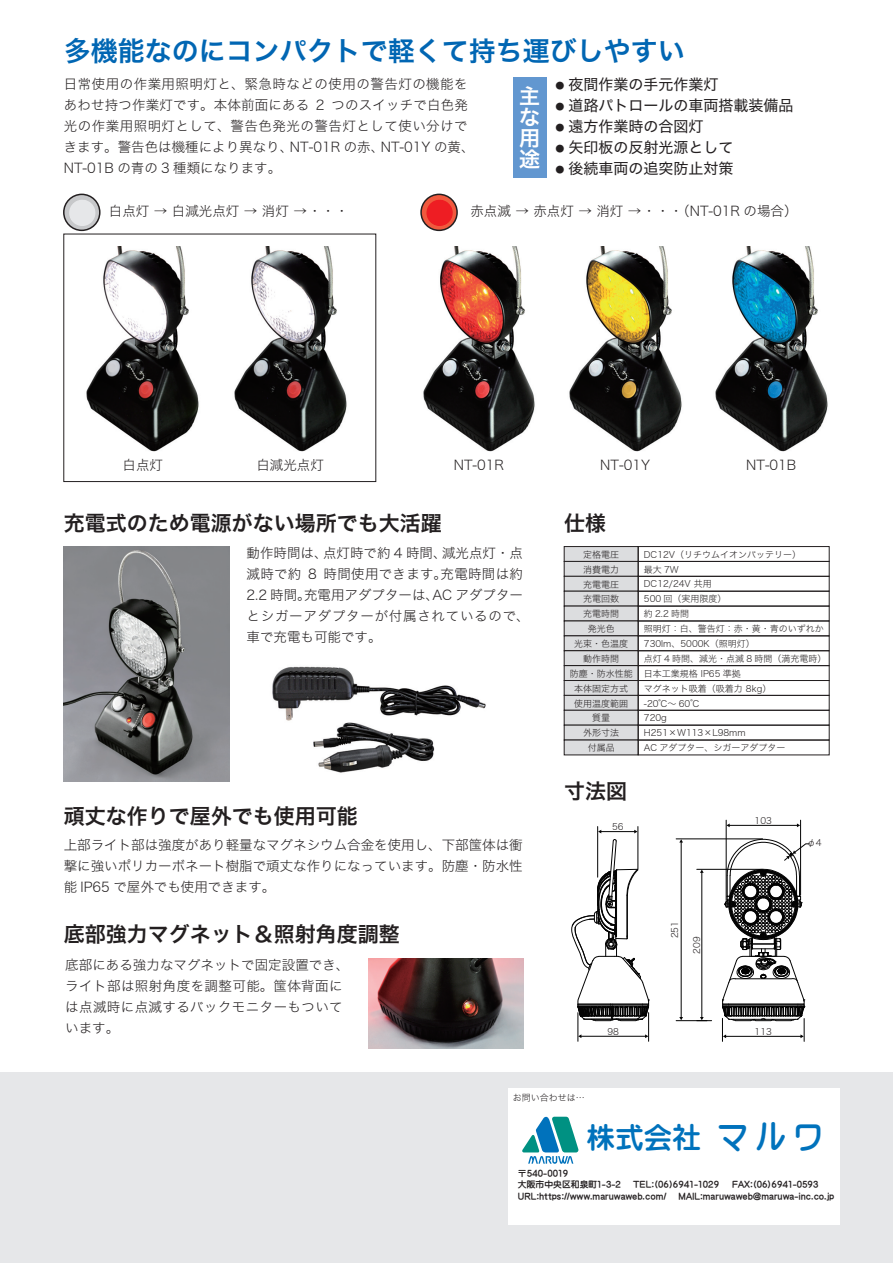
<style>
.page{position:relative;width:893px;height:1263px;background:#fff}
.page>*{position:absolute;margin:0;border:0;box-sizing:border-box;transform-origin:0 0}
.t1{font:28.5px "Yenti EGP Extra SJIS";color:#0072bc}
.t2{font:27px "Hira Kaku Pro W6";color:#0166b3}
.t3{font:21px "Hira Kaku Pro W6";color:#231f20}
.t4{font:21px/21px "Hira Kaku Pro W6";color:#fff;text-align:justify}
.t5{font:15px/21px "Hira Kaku Std N W4";color:#231f20}
.t6{font:13.5px/21px "Hira Kaku Std W2";letter-spacing:.01em;color:#231f20}
.t7{font:13.5px "Hira Kaku Std N W2";color:#231f20}
.t8{font:13.5px/21px "Hira Kaku Std W2";letter-spacing:.03em;color:#231f20}
.t9{font:9px/14.9px "Hira Kaku Std N W2";color:#231f20;text-align:center}
.t10{font:9px "Hira Kaku Std N W4";color:#231f20}
.t11{font:8.85px "Yenti EGP Extra SJIS";color:#231f20}
.s1{font-size:31.2px}
</style>
<div class="page">
<div style="left:0;top:1073px;width:893px;height:190px;background:#e6e7e9"></div>
<div style="left:508px;top:1088px;width:332px;height:136px;background:#fff"></div>
<img style="left:272px;top:666px;width:214px;height:107px">
<hr style="left:597px;top:826px;width:1px;height:51px;background:#030303">
<hr style="left:638px;top:826px;width:1px;height:43px;background:#030303">
<hr style="left:601px;top:831px;width:34px;height:1px;background:#030303">
<svg style="left:571px;top:839px;width:78px;height:202px"></svg>
<hr style="left:726px;top:820px;width:1px;height:80px;background:#030303">
<hr style="left:800px;top:820px;width:1px;height:75px;background:#030303">
<hr style="left:729px;top:825px;width:68px;height:1px;background:#030303">
<svg style="left:726px;top:823px;width:4px;height:4px"></svg>
<hr style="left:676px;top:1020px;width:36px;height:1px;background:#030303">
<hr style="left:676px;top:839px;width:86px;height:1px;background:#030303">
<hr style="left:681px;top:842px;width:1px;height:175px;background:#030303">
<hr style="left:697px;top:869px;width:65px;height:1px;background:#030303">
<hr style="left:702px;top:872px;width:1px;height:145px;background:#030303">
<svg style="left:700px;top:869px;width:4px;height:4px"></svg>
<svg style="left:722px;top:838px;width:88px;height:235px"></svg>
<div style="left:564px;top:546px;width:74px;height:15px;background:#dcdddf"></div>
<div style="left:564px;top:546px;width:74px;height:16px;border:1px solid #231f20"></div>
<div style="left:638px;top:546px;width:191px;height:16px;border:1px solid #231f20"></div>
<div style="left:564px;top:561px;width:74px;height:15px;background:#dcdddf"></div>
<div style="left:564px;top:561px;width:74px;height:15px;border:1px solid #231f20"></div>
<div style="left:638px;top:561px;width:191px;height:15px;border:1px solid #231f20"></div>
<div style="left:564px;top:576px;width:74px;height:15px;background:#dcdddf"></div>
<div style="left:564px;top:576px;width:74px;height:15px;border:1px solid #231f20"></div>
<div style="left:638px;top:576px;width:191px;height:15px;border:1px solid #231f20"></div>
<div style="left:564px;top:591px;width:74px;height:15px;background:#dcdddf"></div>
<div style="left:564px;top:591px;width:74px;height:15px;border:1px solid #231f20"></div>
<div style="left:638px;top:591px;width:191px;height:15px;border:1px solid #231f20"></div>
<div style="left:564px;top:606px;width:74px;height:15px;background:#dcdddf"></div>
<div style="left:564px;top:606px;width:74px;height:15px;border:1px solid #231f20"></div>
<div style="left:638px;top:606px;width:191px;height:15px;border:1px solid #231f20"></div>
<div style="left:564px;top:621px;width:74px;height:15px;background:#dcdddf"></div>
<div style="left:564px;top:621px;width:74px;height:15px;border:1px solid #231f20"></div>
<div style="left:638px;top:621px;width:191px;height:15px;border:1px solid #231f20"></div>
<div style="left:564px;top:636px;width:74px;height:15px;background:#dcdddf"></div>
<div style="left:564px;top:651px;width:74px;height:15px;background:#dcdddf"></div>
<div style="left:564px;top:650px;width:74px;height:16px;border:1px solid #231f20"></div>
<div style="left:638px;top:650px;width:191px;height:16px;border:1px solid #231f20"></div>
<div style="left:564px;top:666px;width:74px;height:14px;background:#dcdddf"></div>
<div style="left:564px;top:665px;width:74px;height:16px;border:1px solid #231f20"></div>
<div style="left:638px;top:665px;width:191px;height:16px;border:1px solid #231f20"></div>
<div style="left:564px;top:680px;width:74px;height:15px;background:#dcdddf"></div>
<div style="left:564px;top:680px;width:74px;height:15px;border:1px solid #231f20"></div>
<div style="left:638px;top:680px;width:191px;height:15px;border:1px solid #231f20"></div>
<div style="left:564px;top:695px;width:74px;height:15px;background:#dcdddf"></div>
<div style="left:564px;top:695px;width:74px;height:15px;border:1px solid #231f20"></div>
<div style="left:638px;top:695px;width:191px;height:15px;border:1px solid #231f20"></div>
<div style="left:564px;top:710px;width:74px;height:15px;background:#dcdddf"></div>
<div style="left:564px;top:710px;width:74px;height:15px;border:1px solid #231f20"></div>
<div style="left:638px;top:710px;width:191px;height:15px;border:1px solid #231f20"></div>
<div style="left:564px;top:725px;width:74px;height:15px;background:#dcdddf"></div>
<div style="left:564px;top:725px;width:74px;height:15px;border:1px solid #231f20"></div>
<div style="left:638px;top:725px;width:191px;height:15px;border:1px solid #231f20"></div>
<div style="left:564px;top:740px;width:74px;height:15px;background:#dcdddf"></div>
<div style="left:638px;top:740px;width:191px;height:15px;border:1px solid #231f20"></div>
<img style="left:569px;top:247px;width:113px;height:205px">
<img style="left:715px;top:247px;width:113px;height:205px">
<img style="left:423px;top:247px;width:112px;height:205px">
<svg style="left:421px;top:194px;width:36px;height:36px"></svg>
<div style="left:420px;top:194px;width:38px;height:37px;border:2px solid #231f20;border-radius:50%"></div>
<img style="left:86px;top:247px;width:113px;height:205px">
<img style="left:234px;top:247px;width:113px;height:205px">
<svg style="left:64px;top:194px;width:36px;height:36px"></svg>
<div style="left:63px;top:194px;width:38px;height:37px;border:2px solid #231f20;border-radius:50%"></div>
<div style="left:513px;top:77px;width:33px;height:100px;background:#6297d0"></div>
<img style="left:64px;top:546px;width:166px;height:236px">
<img style="left:369px;top:958px;width:154px;height:91px">
<svg style="left:522px;top:1117px;width:57px;height:47px"></svg>
<h2 class="t2" style="left:64px;top:27px;width:622px">多機能なのにコンパクトで軽くて持ち運びしやすい</h2>
<p class="t6" style="left:64px;top:73px;width:412px">日常使用の作業用照明灯と、緊急時などの使用の警告灯の機能をあわせ持つ作業灯です。本体前面にある 2 つのスイッチで白色発光の作業用照明灯として、警告色発光の警告灯として使い分けできます。警告色は機種により異なり、NT-01R の赤、NT-01Y の黄、NT-01B の青の 3 種類になります。</p>
<h3 class="t4" style="left:519px;top:84px;width:22px">主な用途</h3>
<p class="t5" style="left:568px;top:74px;width:227px">夜間作業の手元作業灯<br>道路パトロールの車両搭載装備品遠方作業時の合図灯<br>矢印板の反射光源として<br>後続車両の追突防止対策</p>
<p class="t10" style="left:555px;top:79px;width:10px">●</p>
<p class="t10" style="left:555px;top:100px;width:10px">●</p>
<p class="t10" style="left:555px;top:121px;width:10px">●</p>
<p class="t10" style="left:555px;top:142px;width:10px">●</p>
<p class="t10" style="left:555px;top:163px;width:10px">●</p>
<p class="t7" style="left:109px;top:201px;width:241px">白点灯 → 白減光点灯 → 消灯 → ・・・</p>
<p class="t7" style="left:470px;top:201px;width:329px">赤点滅 → 赤点灯 → 消灯 → ・・・（NT-01R の場合）</p>
<p class="t7" style="left:123px;top:455px;width:42px">白点灯</p>
<p class="t7" style="left:256px;top:455px;width:69px">白減光点灯</p>
<p class="t7" style="left:454px;top:455px;width:52px">NT-01R</p>
<p class="t7" style="left:600px;top:455px;width:51px">NT-01Y</p>
<p class="t7" style="left:746px;top:455px;width:52px">NT-01B</p>
<h3 class="t3" style="left:64px;top:504px;width:379px">充電式のため電源がない場所でも大活躍</h3>
<h3 class="t3" style="left:564px;top:504px;width:43px">仕様</h3>
<p class="t6" style="left:247px;top:542px;width:285px">動作時間は、点灯時で約 4 時間、減光点灯・点滅時で約 8 時間使用できます。充電時間は約<br>2.2 時間。充電用アダプターは、AC アダプターとシガーアダプターが付属されているので、車で充電も可能です。</p>
<h3 class="t3" style="left:64px;top:797px;width:296px">頑丈な作りで屋外でも使用可能</h3>
<p class="t6" style="left:64px;top:834px;width:461px;text-align:justify">上部ライト部は強度があり軽量なマグネシウム合金を使用し、下部筺体は衝撃に強いポリカーボネート樹脂で頑丈な作りになっています。防塵・防水性能 IP65 で屋外でも使用できます。</p>
<h3 class="t3" style="left:64px;top:915px;width:337px">底部強力マグネット＆照射角度調整</h3>
<p class="t8" style="left:65px;top:954px;width:286px">底部にある強力なマグネットで固定設置でき、ライト部は照射角度を調整可能。筺体背面には点滅時に点滅するバックモニターもついています。</p>
<p class="t9" style="left:570px;top:547px;width:64px">定格電圧<br>消費電力<br>充電電圧<br>充電回数<br>充電時間<br>発光色<br>光束・色温度動作時間<br>防塵・防水性能本体固定方式使用温度範囲質量<br>外形寸法<br>付属品</p>
<p class="t9" style="left:644px;top:547px;width:184px;text-align:left">DC12V（リチウムイオンバッテリー）<br>最大 7W<br>DC12/24V 共用<br>500 回（実用限度）<br>約 2.2 時間<br>照明灯：白、警告灯：赤・黄・青のいずれか<br>730lm、5000K（照明灯）<br>点灯 4 時間、減光・点滅 8 時間（満充電時）日本工業規格 IP65 準拠<br>マグネット吸着（吸着力 8kg）<br>-20℃～ 60℃<br>720g<br>H251×W113×L98mm<br>AC アダプター、シガーアダプター</p>
<h3 class="t3" style="left:564px;top:772px;width:64px">寸法図</h3>
<p class="t9" style="left:612px;top:819px;width:13px">56</p>
<p class="t9" style="left:607px;top:1024px;width:13px">98</p>
<p class="t9" style="left:667px;top:938px;width:19px;rotate:-90deg">251</p>
<p class="t9" style="left:689px;top:953px;width:19px;rotate:-90deg">209</p>
<p class="t9" style="left:755px;top:813px;width:19px">103</p>
<p class="t9" style="left:807px;top:835px;width:16px">φ4</p>
<p class="t9" style="left:755px;top:1024px;width:19px">113</p>
<p class="t9" style="left:513px;top:1089px;width:73px">お問い合わせは…</p>
<h1 class="t1" style="left:587px;top:1123px;width:237px">株式会社 <span class="s1">マルワ</span></h1>
<p class="t11" style="left:518px;top:1169px;width:52px">〒540-0019</p>
<p class="t11" style="left:518px;top:1192px;width:150px">URL:https://www.maruwaweb.com/</p>
<p class="t11" style="left:678px;top:1192px;width:157px">MAIL:maruwaweb@maruwa-inc.co.jp</p>
<p class="t11" style="left:518px;top:1180px;width:104px">大阪市中央区和泉町1-3-2</p>
<p class="t11" style="left:633px;top:1180px;width:87px">TEL:(06)6941-1029</p>
<p class="t11" style="left:732px;top:1180px;width:88px">FAX:(06)6941-0593</p>
</div>
